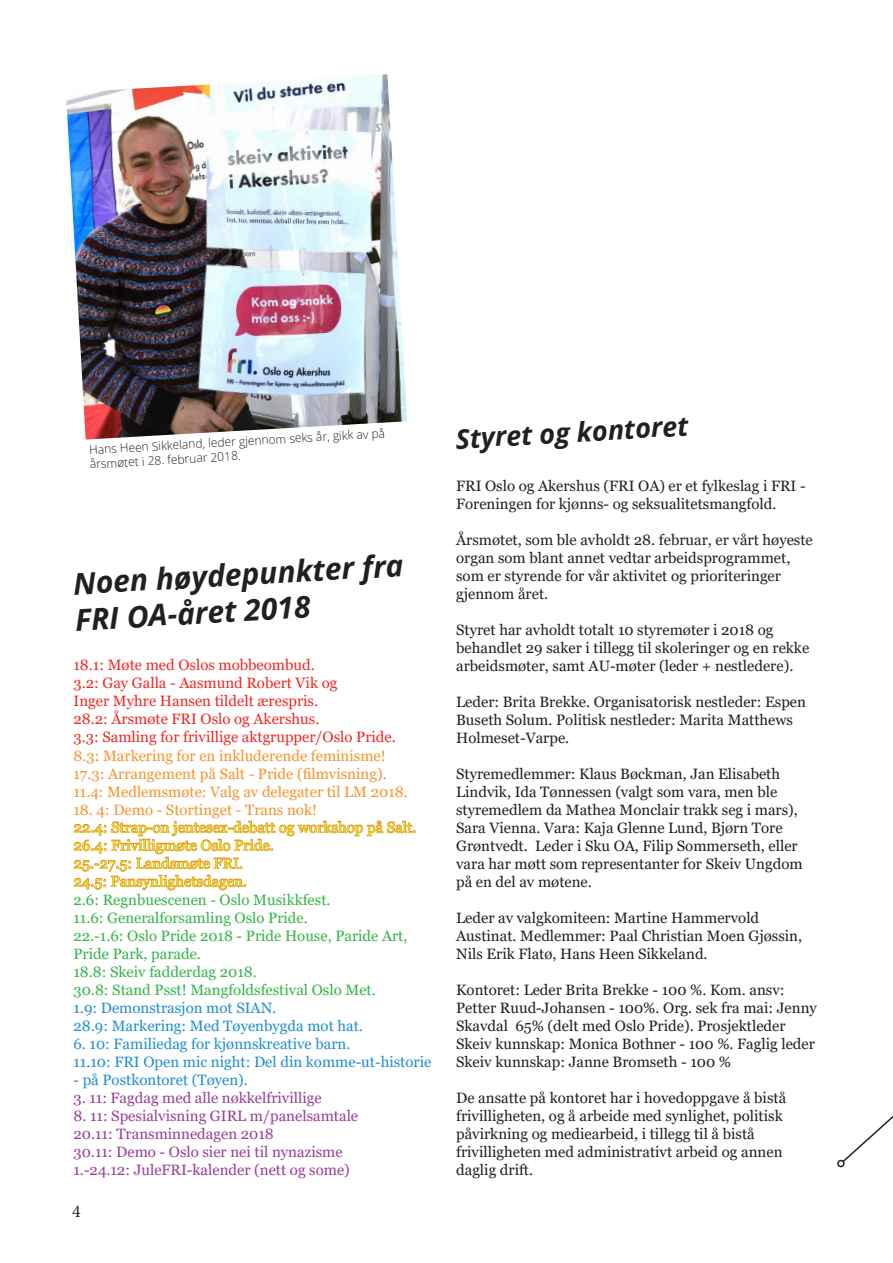
<style>
.page{position:relative;width:893px;height:1263px;background:#fff}
.page>*{position:absolute;margin:0;border:0;box-sizing:border-box;transform-origin:0 0}
.t1{font:italic 700 30px/36.3px "Open Sans";color:#231f20}
.t2{font:italic 700 27px "Open Sans";color:#231f20}
.t3{font:18px "Minion Pro";color:#231f20}
.t4{font:15px/18px "Georgia";color:#231f20}
.t5{font:15px/18px "Georgia";color:#35b44a}
.t6{font:15px "Georgia";color:#983e97}
.t7{font:15px/18px "Georgia";color:#ee2a24}
.t8{font:15px "Georgia";color:#218fcd}
.t9{font:15px "Georgia";color:#f7932c}
.t10{font:15px "Georgia";color:#dfe222}
.t11{font:300 12px/14.7px "Open Sans";color:#231f20}
</style>
<div class="page">
<svg style="left:74px;top:821px;width:341px;height:69px"></svg>
<img style="left:66px;top:74px;width:341px;height:366px">
<svg style="left:837px;top:1115px;width:56px;height:53px"></svg>
<p class="t11" style="left:89px;top:441px;width:298px;rotate:-3deg">Hans Heen Sikkeland, leder gjennom seks år, gikk av på årsmøtet i 28. februar 2018.</p>
<p class="t1" style="left:72px;top:564px;width:332px;rotate:-3deg">Noen høydepunkter fra<br>FRI OA-året 2018</p>
<p class="t7" style="left:73px;top:657px;width:243px">18.1: Møte med Oslos mobbeombud.</p>
<p class="t7" style="left:73px;top:675px;width:265px">3.2: Gay Galla - Aasmund Robert Vik og<br>Inger Myhre Hansen tildelt ærespris.</p>
<p class="t7" style="left:73px;top:711px;width:247px">28.2: Årsmøte FRI Oslo og Akershus.</p>
<p class="t7" style="left:73px;top:729px;width:324px">3.3: Samling for frivillige aktgrupper/Oslo Pride.</p>
<p class="t9" style="left:73px;top:746px;width:314px">8.3: Markering for en inkluderende feminisme!</p>
<p class="t9" style="left:73px;top:764px;width:315px">17.3: Arrangement på Salt - Pride (filmvisning).</p>
<p class="t9" style="left:73px;top:782px;width:336px">11.4: Medlemsmøte: Valg av delegater til LM 2018.</p>
<p class="t9" style="left:73px;top:800px;width:245px">18. 4: Demo - Stortinget - Trans nok!</p>
<p class="t10" style="left:73px;top:818px;width:344px">22.4: Strap-on jentesex-debatt og workshop på Salt.</p>
<p class="t10" style="left:73px;top:836px;width:202px">26.4: Frivilligmøte Oslo Pride.</p>
<p class="t10" style="left:73px;top:854px;width:171px">25.-27.5: Landsmøte FRI.</p>
<p class="t10" style="left:73px;top:872px;width:175px">24.5: Pansynlighetsdagen.</p>
<p class="t5" style="left:73px;top:891px;width:259px">2.6: Regnbuescenen - Oslo Musikkfest.</p>
<p class="t5" style="left:73px;top:909px;width:236px">11.6: Generalforsamling Oslo Pride.</p>
<p class="t5" style="left:73px;top:927px;width:336px">22.-1.6: Oslo Pride 2018 - Pride House, Paride Art,<br>Pride Park, parade.</p>
<p class="t5" style="left:73px;top:963px;width:185px">18.8: Skeiv fadderdag 2018.</p>
<p class="t5" style="left:73px;top:981px;width:304px">30.8: Stand Psst! Mangfoldsfestival Oslo Met.</p>
<p class="t8" style="left:73px;top:998px;width:204px">1.9: Demonstrasjon mot SIAN.</p>
<p class="t8" style="left:73px;top:1016px;width:291px">28.9: Markering: Med Tøyenbygda mot hat.</p>
<p class="t8" style="left:73px;top:1034px;width:278px">6. 10: Familiedag for kjønnskreative barn.</p>
<p class="t8" style="left:73px;top:1052px;width:359px">11.10: FRI Open mic night: Del din komme-ut-historie</p>
<p class="t8" style="left:73px;top:1070px;width:176px">- på Postkontoret (Tøyen).</p>
<p class="t6" style="left:73px;top:1088px;width:250px">3. 11: Fagdag med alle nøkkelfrivillige</p>
<p class="t6" style="left:73px;top:1106px;width:286px">8. 11: Spesialvisning GIRL m/panelsamtale</p>
<p class="t6" style="left:73px;top:1124px;width:202px">20.11: Transminnedagen 2018</p>
<p class="t6" style="left:73px;top:1142px;width:271px">30.11: Demo - Oslo sier nei til nynazisme</p>
<p class="t6" style="left:73px;top:1160px;width:278px">1.-24.12: JuleFRI-kalender (nett og some)</p>
<p class="t3" style="left:72px;top:1199px;width:10px">4</p>
<p class="t2" style="left:455px;top:419px;width:235px;rotate:-3deg">Styret og kontoret</p>
<p class="t4" style="left:456px;top:477px;width:351px">FRI Oslo og Akershus (FRI OA) er et fylkeslag i FRI -<br>Foreningen for kjønns- og seksualitetsmangfold.</p>
<p class="t4" style="left:456px;top:531px;width:358px">Årsmøtet, som ble avholdt 28. februar, er vårt høyeste organ som blant annet vedtar arbeidsprogrammet, som er styrende for vår aktivitet og prioriteringer gjennom året.</p>
<p class="t4" style="left:456px;top:621px;width:355px">Styret har avholdt totalt 10 styremøter i 2018 og behandlet 29 saker i tillegg til skoleringer og en rekke arbeidsmøter, samt AU-møter (leder + nestledere).</p>
<p class="t4" style="left:456px;top:693px;width:351px">Leder: Brita Brekke. Organisatorisk nestleder: Espen<br>Buseth Solum. Politisk nestleder: Marita Matthews<br>Holmeset-Varpe.</p>
<p class="t4" style="left:456px;top:765px;width:348px">Styremedlemmer: Klaus Bøckman, Jan Elisabeth Lindvik, Ida Tønnessen (valgt som vara, men ble styremedlem da Mathea Monclair trakk seg i mars), Sara Vienna. Vara: Kaja Glenne Lund, Bjørn Tore Grøntvedt. Leder i Sku OA, Filip Sommerseth, eller vara har møtt som representanter for Skeiv Ungdom på en del av møtene.</p>
<p class="t4" style="left:456px;top:909px;width:347px">Leder av valgkomiteen: Martine Hammervold<br>Austinat. Medlemmer: Paal Christian Moen Gjøssin,<br>Nils Erik Flatø, Hans Heen Sikkeland.</p>
<p class="t4" style="left:456px;top:981px;width:362px">Kontoret: Leder Brita Brekke - 100 %. Kom. ansv:<br>Petter Ruud-Johansen - 100%. Org. sek fra mai: Jenny Skavdal 65% (delt med Oslo Pride). Prosjektleder Skeiv kunnskap: Monica Bothner - 100 %. Faglig leder Skeiv kunnskap: Janne Bromseth - 100 %</p>
<p class="t4" style="left:456px;top:1089px;width:332px">De ansatte på kontoret har i hovedoppgave å bistå frivilligheten, og å arbeide med synlighet, politisk påvirkning og mediearbeid, i tillegg til å bistå frivilligheten med administrativt arbeid og annen daglig drift.</p>
</div>
